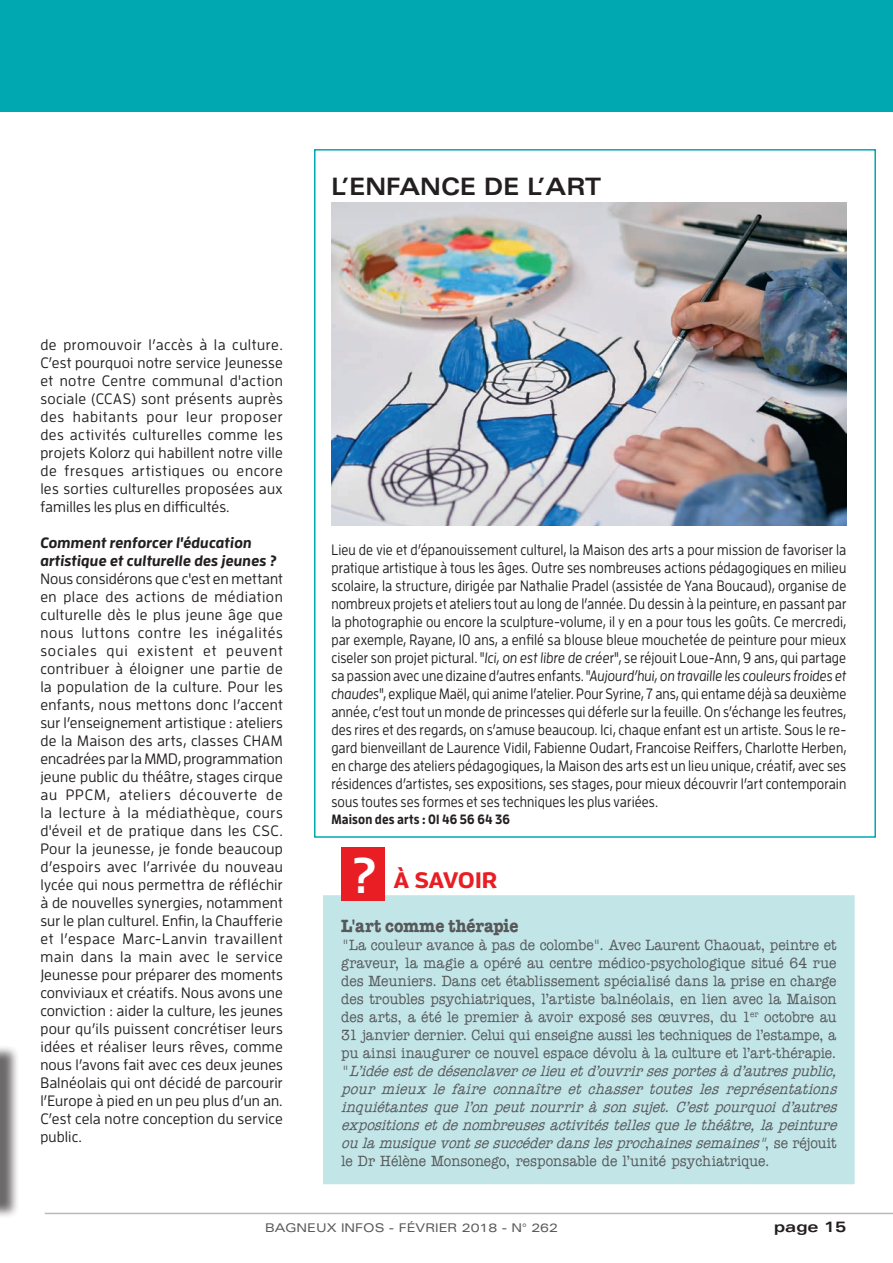
<style>
.page{position:relative;width:893px;height:1263px;background:#fff}
.page>*{position:absolute;margin:0;border:0;box-sizing:border-box;transform-origin:0 0}
.t1{font:700 expanded 48px "Univers";color:#fff;scale:.86 1}
.petit_titre_dossier{font:700 expanded 24px "Univers";color:#231f20;scale:.9 1}
.t2{font:700 22.35px "Enzo OT";letter-spacing:-.015em;color:#e81e24;scale:1.1 1}
.texte_à_savoir{font:700 18px "American Typewriter";color:#57585a;scale:.9 1}
.TEXTE_Global{font:500 15px/18px "Enzo OT";letter-spacing:.01em;color:#231f20;text-align:justify}
.texte_dossier_verdan{font:500 15px/18px "Enzo OT";letter-spacing:.005em;color:#231f20;text-align:justify;scale:.9 1}
.texte_à_savoir-2{font:500 15px/18px "American Typewriter";letter-spacing:.005em;color:#57585a;scale:.9 1}
.question_interview_d{font:italic 700 15px/18px "Enzo OT";color:#231f20}
.t3{font:700 expanded 15px "Univers";color:#231f20}
.INFOS_VERDANA_AVEC_L{font:700 13.5px "Enzo OT";letter-spacing:.015em;color:#231f20;scale:.9 1}
.t4{font:expanded 12px "Univers";color:#57585a}
.s1{font-style:italic}
</style>
<div class="page">
<hr style="left:45px;top:1213px;width:848px;height:1px;background:#beb8b6">
<div style="left:0;top:0;width:893px;height:112px;background:#00a9b1"></div>
<div style="left:0;top:1044px;width:19px;height:175px;background:#231f20;opacity:.75"></div>
<svg style="left:0;top:1044px;width:1px;height:156px"></svg>
<div style="left:321px;top:894px;width:535px;height:292px;background:#c2e5e8;border:2px solid #fff"></div>
<div style="left:341px;top:847px;width:44px;height:54px;background:#e81e24"></div>
<div style="left:314px;top:149px;width:562px;height:689px;background:#fff;border:2px solid #00a9b1"></div>
<img style="left:331px;top:203px;width:515px;height:323px">
<p class="petit_titre_dossier" style="left:331px;top:173px;width:301px">L’ENFANCE DE L’ART</p>
<p class="TEXTE_Global" style="left:40px;top:336px;width:244px">de promouvoir l’accès à la culture.<br>C’est pourquoi notre service Jeunesse et notre Centre communal d'action sociale (CCAS) sont présents auprès des habitants pour leur proposer des activités culturelles comme les projets Kolorz qui habillent notre ville de fresques artistiques ou encore les sorties culturelles proposées aux familles les plus en difficultés.</p>
<p class="question_interview_d" style="left:40px;top:534px;width:238px">Comment renforcer l'éducation artistique et culturelle des jeunes ?</p>
<p class="TEXTE_Global" style="left:40px;top:570px;width:244px">Nous considérons que c'est en mettant en place des actions de médiation culturelle dès le plus jeune âge que nous luttons contre les inégalités sociales qui existent et peuvent contribuer à éloigner une partie de la population de la culture. Pour les enfants, nous mettons donc l’accent sur l’enseignement artistique : ateliers de la Maison des arts, classes CHAM encadrées par la MMD, programmation jeune public du théâtre, stages cirque au PPCM, ateliers découverte de la lecture à la médiathèque, cours d'éveil et de pratique dans les CSC.<br>Pour la jeunesse, je fonde beaucoup d’espoirs avec l’arrivée du nouveau lycée qui nous permettra de réfléchir à de nouvelles synergies, notamment sur le plan culturel. Enfin, la Chaufferie et l’espace Marc-Lanvin travaillent main dans la main avec le service Jeunesse pour préparer des moments conviviaux et créatifs. Nous avons une conviction : aider la culture, les jeunes pour qu’ils puissent concrétiser leurs idées et réaliser leurs rêves, comme nous l’avons fait avec ces deux jeunes Balnéolais qui ont décidé de parcourir l’Europe à pied en un peu plus d’un an.<br>C’est cela notre conception du service public.</p>
<p class="texte_dossier_verdan" style="left:331px;top:540px;width:574px">Lieu de vie et d’épanouissement culturel, la Maison des arts a pour mission de favoriser la pratique artistique à tous les âges. Outre ses nombreuses actions pédagogiques en milieu scolaire, la structure, dirigée par Nathalie Pradel (assistée de Yana Boucaud), organise de nombreux projets et ateliers tout au long de l’année. Du dessin à la peinture, en passant par la photographie ou encore la sculpture-volume, il y en a pour tous les goûts. Ce mercredi, par exemple, Rayane, 10 ans, a enfilé sa blouse bleue mouchetée de peinture pour mieux ciseler son projet pictural. "<span class="s1">Ici, on est libre de crée</span>r", se réjouit Loue-Ann, 9 ans, qui partage sa passion avec une dizaine d’autres enfants. "<span class="s1">Aujourd’hui, on travaille les couleurs froides et chaudes</span>", explique Maël, qui anime l’atelier. Pour Syrine, 7 ans, qui entame déjà sa deuxième année, c’est tout un monde de princesses qui déferle sur la feuille. On s’échange les feutres, des rires et des regards, on s’amuse beaucoup. Ici, chaque enfant est un artiste. Sous le re&shy;gard bienveillant de Laurence Vidil, Fabienne Oudart, Francoise Reiffers, Charlotte Herben, en charge des ateliers pédagogiques, la Maison des arts est un lieu unique, créatif, avec ses résidences d’artistes, ses expositions, ses stages, pour mieux découvrir l’art contemporain sous toutes ses formes et ses techniques les plus variées.</p>
<p class="INFOS_VERDANA_AVEC_L" style="left:331px;top:811px;width:200px">Maison des arts : 01 46 56 64 36</p>
<p class="t1" style="left:349px;top:849px;width:33px">?</p>
<p class="t2" style="left:394px;top:867px;width:96px">À SAVOIR</p>
<p class="texte_à_savoir" style="left:341px;top:915px;width:198px">L'art comme thérapie</p>
<p class="texte_à_savoir-2" style="left:341px;top:936px;width:557px">"La couleur avance à pas de colombe". Avec Laurent Chaouat, peintre et graveur, la magie a opéré au centre médico-psychologique situé 64 rue des Meuniers. Dans cet établissement spécialisé dans la prise en charge des troubles psychiatriques, l’artiste balnéolais, en lien avec la Maison des arts, a été le premier à avoir exposé ses œuvres, du 1<sup>er</sup> octobre au 31 janvier dernier. Celui qui enseigne aussi les techniques de l’estampe, a pu ainsi inaugurer ce nouvel espace dévolu à la culture et l’art-thérapie. " <span class="s1">L’idéeestdedésenclavercelieu etd’ouvrirsesportesàd’autrespublic, pour mieux le faire connaître et chasser toutes les représentations inquiétantes que l’on peut nourrir à son sujet. C’est pourquoi d’autres expositionsetdenombreusesactivitéstellesquelethéâtre,lapeinture oulamusiquevontsesuccéderdanslesprochainessemaines"</span>, s e r éj o u i t le Dr Hélène Monsonego, responsable de l’unité psychiatrique.</p>
<p class="t4" style="left:265px;top:1221px;width:294px">BAGNEUX INFOS - FÉVRIER 2018 - N° 262</p>
<p class="t3" style="left:774px;top:1218px;width:74px">page 15</p>
</div>
